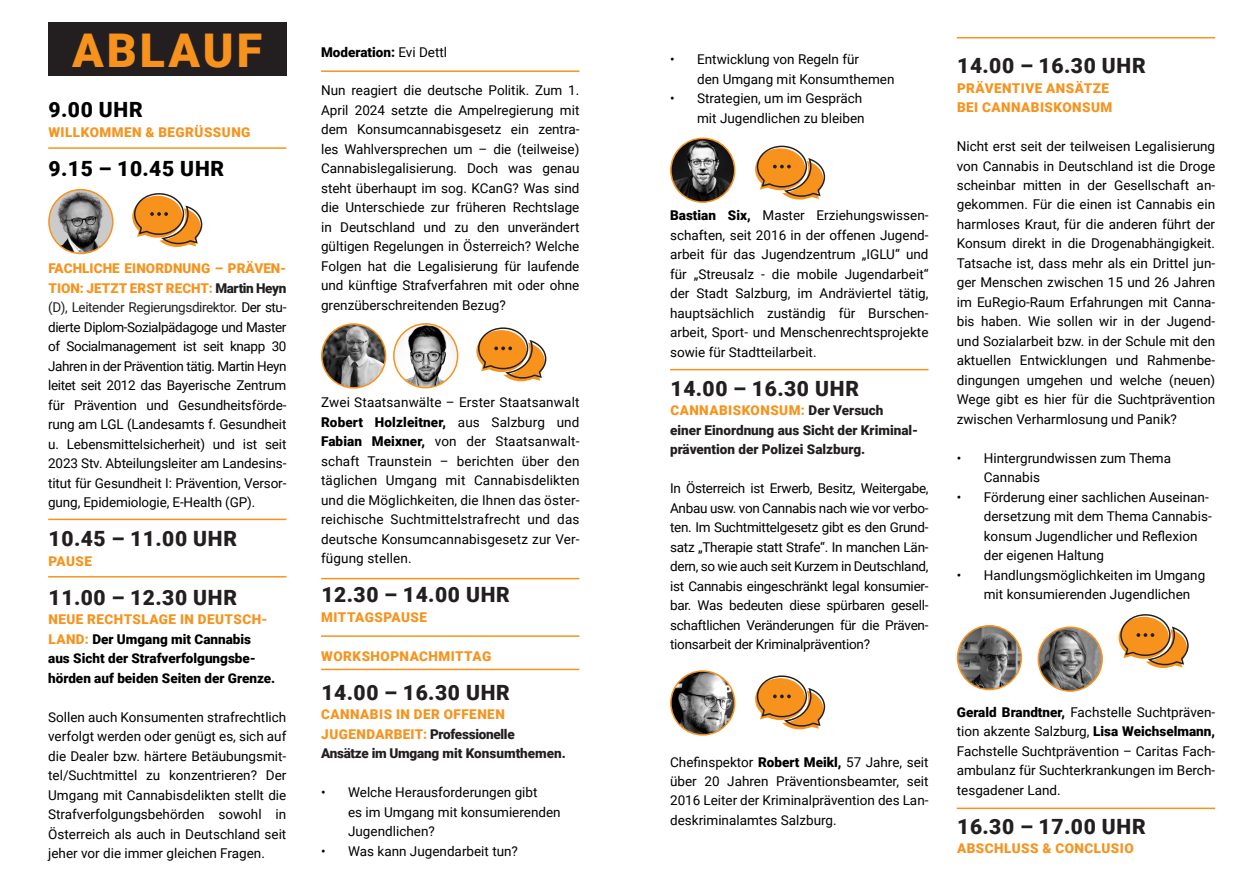
<style>
.page{position:relative;width:1259px;height:893px;background:#fff}
.page>*{position:absolute;margin:0;border:0;box-sizing:border-box;transform-origin:0 0}
.t1{font:900 46.5px "Roboto";letter-spacing:.065em;color:#f7931d}
.t2{font:900 21px "Roboto";letter-spacing:.035em;color:#231f20}
.t3{font:900 21px "Roboto";letter-spacing:.035em;color:#000}
.t4{font:13.5px/19.5px "Roboto";color:#000;text-align:justify}
.t5{font:900 13.5px/19.5px "Roboto";color:#231f20}
.t6{font:900 13.5px/19.5px "Roboto";color:#000}
.t7{font:900 13.5px/19.5px "Roboto";letter-spacing:.035em;color:#f7931d}
.s1{font-weight:900;color:#f7931d}
.s2{font-weight:900;color:#231f20}
.s3{color:#231f20}
.s4{color:#f7931d}
.s5{font-weight:400}
.s6{font-weight:900}
</style>
<div class="page">
<div style="left:48px;top:22px;width:238px;height:54px;background:#231f20"></div>
<img style="left:49px;top:190px;width:64px;height:63px;border-radius:32px">
<div style="left:48px;top:189px;width:65px;height:65px;border:2px solid #f7931d;border-radius:50%"></div>
<img style="left:322px;top:324px;width:64px;height:64px;border-radius:32px">
<div style="left:321px;top:323px;width:65px;height:66px;border:2px solid #f7931d;border-radius:50%"></div>
<img style="left:394px;top:324px;width:64px;height:64px;border-radius:32px">
<div style="left:393px;top:323px;width:65px;height:65px;border:2px solid #f7931d;border-radius:50%"></div>
<img style="left:671px;top:138px;width:63px;height:64px;border-radius:32px">
<div style="left:670px;top:138px;width:65px;height:65px;border:2px solid #f7931d;border-radius:50%"></div>
<img style="left:671px;top:671px;width:63px;height:64px;border-radius:32px">
<div style="left:670px;top:670px;width:65px;height:66px;border:2px solid #f7931d;border-radius:50%"></div>
<img style="left:1038px;top:627px;width:64px;height:64px;border-radius:32px">
<div style="left:1037px;top:626px;width:66px;height:66px;border:2px solid #f7931d;border-radius:50%"></div>
<img style="left:957px;top:626px;width:64px;height:64px;border-radius:32px">
<div style="left:956px;top:625px;width:66px;height:65px;border:2px solid #f7931d;border-radius:50%"></div>
<hr style="left:48px;top:147px;width:238px;height:2px;background:#f7931d">
<hr style="left:48px;top:519px;width:238px;height:1px;background:#f7931d">
<hr style="left:48px;top:576px;width:238px;height:1px;background:#f7931d">
<hr style="left:321px;top:578px;width:258px;height:1px;background:#f7931d">
<hr style="left:321px;top:635px;width:258px;height:2px;background:#f7931d">
<hr style="left:321px;top:669px;width:258px;height:1px;background:#f7931d">
<hr style="left:670px;top:369px;width:258px;height:1px;background:#f7931d">
<hr style="left:956px;top:37px;width:259px;height:1px;background:#f7931d">
<hr style="left:956px;top:808px;width:259px;height:1px;background:#f7931d">
<svg style="left:755px;top:146px;width:70px;height:54px"></svg>
<svg style="left:755px;top:675px;width:70px;height:54px"></svg>
<svg style="left:476px;top:327px;width:70px;height:54px"></svg>
<svg style="left:1118px;top:614px;width:70px;height:54px"></svg>
<svg style="left:132px;top:193px;width:70px;height:54px"></svg>
<hr style="left:321px;top:70px;width:258px;height:2px;background:#f7931d">
<h1 class="t1" style="left:72px;top:18px;width:192px">ABLAUF</h1>
<h2 class="t3" style="left:49px;top:95px;width:96px">9.00 UHR</h2>
<p class="t7" style="left:48px;top:122px;width:204px">WILLKOMMEN &amp; BEGRÜSSUNG</p>
<h2 class="t3" style="left:49px;top:154px;width:177px">9.15 – 10.45 UHR</h2>
<p class="t4" style="left:48px;top:258px;width:240px"><span class="s1">FACHLICHE EINORDNUNG – PRÄVEN-TION: JETZT ERST RECHT:</span> <span class="s2">Martin Heyn </span><span class="s3">(D), Leitender Regierungsdirektor.</span> Der stu&shy;dierte Diplom-Sozialpädagoge und Master of Socialmanagement ist seit knapp 30<br>Jahren in der Prävention tätig. Martin Heyn leitet seit 2012 das Bayerische Zentrum für Prävention und Gesundheitsförde&shy;rung am LGL (Landesamts f. Gesundheit u. Lebensmittelsicherheit) und ist seit 2023 Stv. Abteilungsleiter am Landesins&shy;titut für Gesundheit I: Prävention, Versor&shy;gung, Epidemiologie, E-Health (GP).</p>
<h2 class="t2" style="left:49px;top:524px;width:190px">10.45 – 11.00 UHR</h2>
<p class="t7" style="left:48px;top:551px;width:45px">PAUSE</p>
<h2 class="t2" style="left:49px;top:583px;width:190px">11.00 – 12.30 UHR</h2>
<p class="t6" style="left:48px;top:609px;width:229px"><span class="s4">NEUE RECHTSLAGE IN DEUTSCH-<br>LAND:</span> Der Umgang mit Cannabis aus Sicht der Strafverfolgungsbe&shy;hörden auf beiden Seiten der Grenze.</p>
<p class="t4" style="left:48px;top:707px;width:240px">Sollen auch Konsumenten strafrechtlich verfolgt werden oder genügt es, sich auf die Dealer bzw. härtere Betäubungsmit&shy;tel/Suchtmittel zu konzentrieren? Der Umgang mit Cannabisdelikten stellt die Strafverfolgungsbehörden sowohl in Österreich als auch in Deutschland seit jeher vor die immer gleichen Fragen.</p>
<p class="t6" style="left:321px;top:42px;width:128px">Moderation: <span class="s5">Evi Dettl</span></p>
<p class="t4" style="left:321px;top:80px;width:260px">Nun reagiert die deutsche Politik. Zum 1.<br>April 2024 setzte die Ampelregierung mit dem Konsumcannabisgesetz ein zentra&shy;les Wahlversprechen um – die (teilweise)<br>Cannabislegalisierung. Doch was genau steht überhaupt im sog. KCanG? Was sind die Unterschiede zur früheren Rechtslage in Deutschland und zu den unverändert gültigen Regelungen in Österreich? Welche Folgen hat die Legalisierung für laufende und künftige Strafverfahren mit oder ohne grenzüberschreitenden Bezug?</p>
<p class="t4" style="left:321px;top:392px;width:260px">Zwei Staatsanwälte – Erster Staatsanwalt <span class="s6">Robert Holzleitner,</span> aus Salzburg und <span class="s6">Fabian Meixner,</span> von der Staatsanwalt&shy;schaft Traunstein – berichten über den täglichen Umgang mit Cannabisdelikten und die Möglichkeiten, die Ihnen das öster&shy;reichische Suchtmittelstrafrecht und das deutsche Konsumcannabisgesetz zur Ver&shy;fügung stellen.</p>
<h2 class="t2" style="left:321px;top:580px;width:190px">12.30 – 14.00 UHR</h2>
<p class="t7" style="left:321px;top:607px;width:107px">MITTAGSPAUSE</p>
<p class="t7" style="left:321px;top:646px;width:171px">WORKSHOPNACHMITTAG</p>
<h2 class="t2" style="left:321px;top:678px;width:190px">14.00 – 16.30 UHR</h2>
<p class="t5" style="left:321px;top:704px;width:246px"><span class="s4">CANNABIS IN DER OFFENEN<br>JUGENDARBEIT:</span> Professionelle<br>Ansätze im Umgang mit Konsumthemen.</p>
<p class="t4" style="left:348px;top:782px;width:214px;text-align:left;text-indent:-27px">• Welche Herausforderungen gibt<br>es im Umgang mit konsumierenden<br>Jugendlichen?</p>
<p class="t4" style="left:321px;top:841px;width:198px">• Was kann Jugendarbeit tun?</p>
<p class="t4" style="left:697px;top:49px;width:199px;text-indent:-27px">• Entwicklung von Regeln für<br>den Umgang mit Konsumthemen</p>
<p class="t4" style="left:670px;top:88px;width:196px;text-align:right">• Strategien, um im Gespräch mit Jugendlichen zu bleiben</p>
<p class="t4" style="left:670px;top:205px;width:260px"><span class="s6">Bastian Six,</span> Master Erziehungswissen&shy;schaften, seit 2016 in der offenen Jugend&shy;arbeit für das Jugendzentrum „IGLU“ und für „Streusalz - die mobile Jugendarbeit“ der Stadt Salzburg, im Andräviertel tätig, hauptsächlich zuständig für Burschen&shy;arbeit, Sport- und Menschenrechtsprojekte sowie für Stadtteilarbeit.</p>
<h2 class="t2" style="left:670px;top:374px;width:190px">14.00 – 16.30 UHR</h2>
<p class="t5" style="left:670px;top:400px;width:250px"><span class="s4">CANNABISKONSUM:</span> Der Versuch<br>einer Einordnung aus Sicht der Kriminal&shy;prävention der Polizei Salzburg.</p>
<p class="t4" style="left:670px;top:478px;width:260px">In Österreich ist Erwerb, Besitz, Weitergabe, Anbau usw. von Cannabis nach wie vor verbo&shy;ten. Im Suchtmittelgesetz gibt es den Grund&shy;satz „Therapie statt Strafe“. In manchen Län&shy;dern, so wie auch seit Kurzem in Deutschland, ist Cannabis eingeschränkt legal konsumier&shy;bar. Was bedeuten diese spürbaren gesell&shy;schaftlichen Veränderungen für die Präven&shy;tionsarbeit der Kriminalprävention?</p>
<p class="t4" style="left:670px;top:751px;width:260px">Chefinspektor <span class="s6">Robert Meikl,</span> 57 Jahre, seit über 20 Jahren Präventionsbeamter, seit 2016 Leiter der Kriminalprävention des Lan&shy;deskriminalamtes Salzburg.</p>
<h2 class="t2" style="left:957px;top:51px;width:190px">14.00 – 16.30 UHR</h2>
<p class="t7" style="left:957px;top:77px;width:157px">PRÄVENTIVE ANSÄTZE<br>BEI CANNABISKONSUM</p>
<p class="t4" style="left:956px;top:136px;width:260px">Nicht erst seit der teilweisen Legalisierung von Cannabis in Deutschland ist die Droge scheinbar mitten in der Gesellschaft an&shy;gekommen. Für die einen ist Cannabis ein harmloses Kraut, für die anderen führt der Konsum direkt in die Drogenabhängigkeit.<br>Tatsache ist, dass mehr als ein Drittel jun&shy;ger Menschen zwischen 15 und 26 Jahren im EuRegio-Raum Erfahrungen mit Canna&shy;bis haben. Wie sollen wir in der Jugend&shy;und Sozialarbeit bzw. in der Schule mit den aktuellen Entwicklungen und Rahmenbe&shy;dingungen umgehen und welche (neuen)<br>Wege gibt es hier für die Suchtprävention zwischen Verharmlosung und Panik?</p>
<p class="t4" style="left:983px;top:448px;width:189px;text-indent:-27px">• Hintergrundwissen zum Thema<br>Cannabis</p>
<p class="t4" style="left:983px;top:487px;width:229px;text-align:left;text-indent:-27px">• Förderung einer sachlichen Auseinan&shy;dersetzung mit dem Thema Cannabis&shy;konsum Jugendlicher und Reflexion der eigenen Haltung</p>
<p class="t4" style="left:983px;top:565px;width:223px;text-indent:-27px">• Handlungsmöglichkeiten im Umgang mit konsumierenden Jugendlichen</p>
<p class="t4" style="left:956px;top:701px;width:260px"><span class="s6">Gerald Brandtner,</span> Fachstelle Suchtpräven&shy;tion akzente Salzburg, <span class="s6">Lisa Weichselmann, </span>Fachstelle Suchtprävention – Caritas Fach&shy;ambulanz für Suchterkrankungen im Berch&shy;tesgadener Land.</p>
<h2 class="t2" style="left:957px;top:811px;width:190px">16.30 – 17.00 UHR</h2>
<p class="t7" style="left:957px;top:838px;width:178px">ABSCHLUSS &amp; CONCLUSIO</p>
</div>
